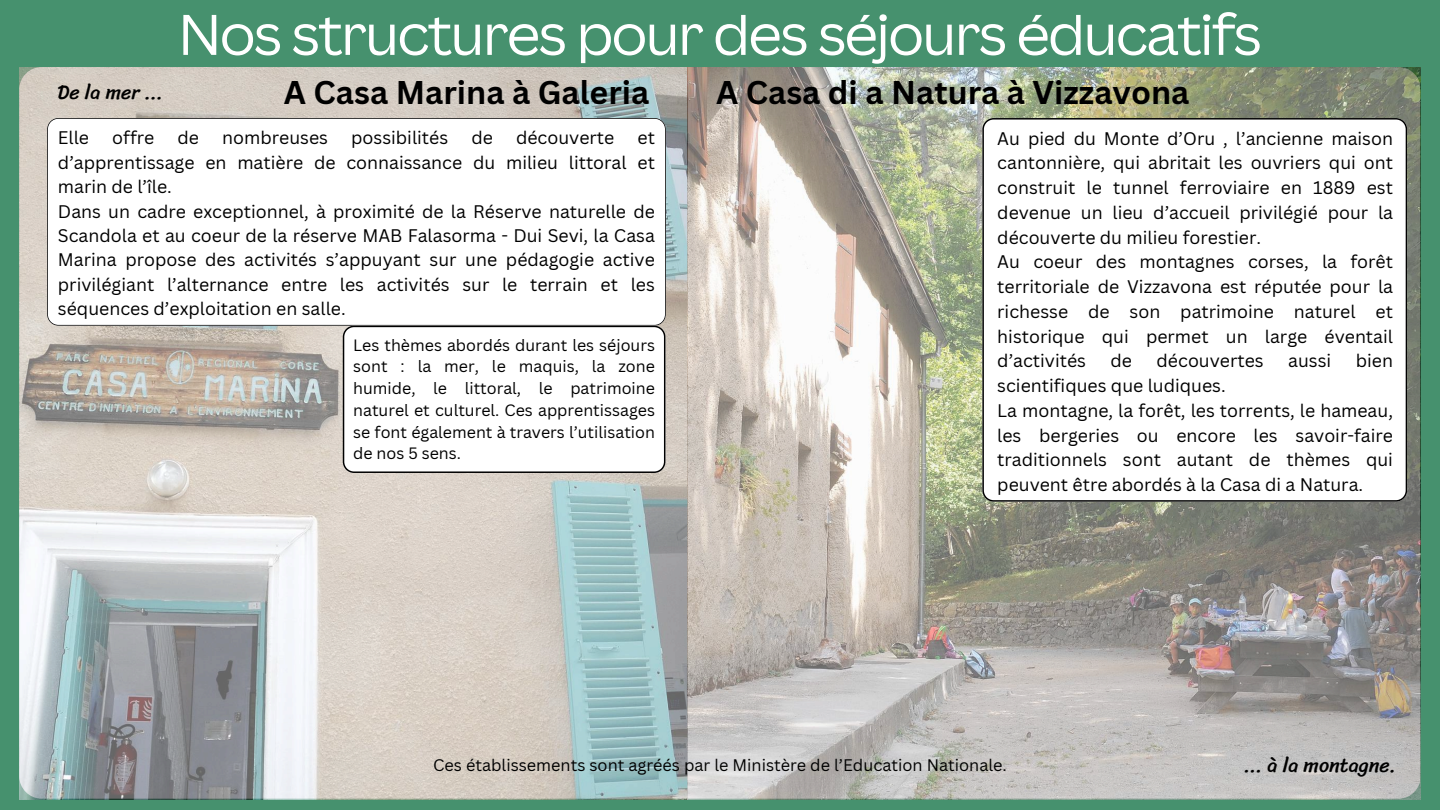
<style>
.page{position:relative;width:1440px;height:810px;background:#46916e}
.page>*{position:absolute;margin:0;border:0;box-sizing:border-box;transform-origin:0 0}
.t1{font:56px "Canva Sans Display";letter-spacing:-.025em;color:#fff}
.t2{font:700 32px "Canva Sans";color:#000}
.t3{font:20px "Sriracha";color:#000}
.t4{font:17.7px/24.8px "Canva Sans";color:#000}
.t5{font:16.3px "Canva Sans";color:#000}
.t6{font:16px/21.8px "Canva Sans";color:#000;text-align:justify}
</style>
<div class="page">
<img style="left:19px;top:67px;width:1401px;height:732px">
<div style="left:47px;top:118px;width:619px;height:208px;background:#fff"></div>
<div style="left:343px;top:326px;width:322px;height:147px;background:#fff"></div>
<div style="left:982px;top:118px;width:425px;height:384px;background:#fff"></div>
<h1 class="t1" style="left:178px;top:-5px;width:1085px">Nos structures pour des séjours éducatifs</h1>
<p class="t3" style="left:57px;top:80px;width:107px">De la mer ...</p>
<h2 class="t2" style="left:284px;top:70px;width:367px">A Casa Marina à Galeria</h2>
<h2 class="t2" style="left:716px;top:70px;width:475px">A Casa di a Natura à Vizzavona</h2>
<p class="t4" style="left:58px;top:125px;width:33px">Elle</p>
<p class="t4" style="left:112px;top:125px;width:44px">offre</p>
<p class="t4" style="left:178px;top:125px;width:23px">de</p>
<p class="t4" style="left:222px;top:125px;width:107px">nombreuses</p>
<p class="t4" style="left:351px;top:125px;width:99px">possibilités</p>
<p class="t4" style="left:471px;top:125px;width:23px">de</p>
<p class="t4" style="left:516px;top:125px;width:100px">découverte</p>
<p class="t4" style="left:58px;top:125px;width:599px;line-height:24.4px;text-indent:580px">et d’apprentissage en matière de connaissance du milieu littoral et marin de l’île.<br>Dans un cadre exceptionnel, à proximité de la Réserve naturelle de Scandola et au coeur de la réserve MAB Falasorma - Dui Sevi, la Casa Marina propose des activités s’appuyant sur une pédagogie active privilégiant l’alternance entre les activités sur le terrain et les séquences d’exploitation en salle.</p>
<p class="t6" style="left:353px;top:333px;width:303px">Les thèmes abordés durant les séjours sont : la mer, le maquis, la zone humide, le littoral, le patrimoine naturel et culturel. Ces apprentissages se font également à travers l’utilisation de nos 5 sens.</p>
<p class="t4" style="left:997px;top:125px;width:397px">Au pied du Monte d’Oru , l’ancienne maison cantonnière, qui abritait les ouvriers qui ont construit le tunnel ferroviaire en 1889 est devenue un lieu d’accueil privilégié pour la découverte du milieu forestier.<br>Au coeur des montagnes corses, la forêt territoriale de Vizzavona est réputée pour la richesse de son patrimoine naturel et historique qui permet un large éventail d’activités</p>
<p class="t4" style="left:1111px;top:348px;width:23px">de</p>
<p class="t4" style="left:1157px;top:348px;width:109px">découvertes</p>
<p class="t4" style="left:1288px;top:348px;width:45px">aussi</p>
<p class="t4" style="left:1356px;top:348px;width:39px">bien</p>
<p class="t4" style="left:997px;top:373px;width:397px">scientifiques que ludiques.<br>La montagne, la forêt, les torrents, le hameau, les bergeries ou encore les savoir-faire traditionnels sont autant de thèmes qui peuvent être abordés à la Casa di a Natura.</p>
<p class="t5" style="left:433px;top:754px;width:575px">Ces établissements sont agréés par le Ministère de l’Education Nationale.</p>
<p class="t3" style="left:1244px;top:754px;width:153px">... à la montagne.</p>
</div>
